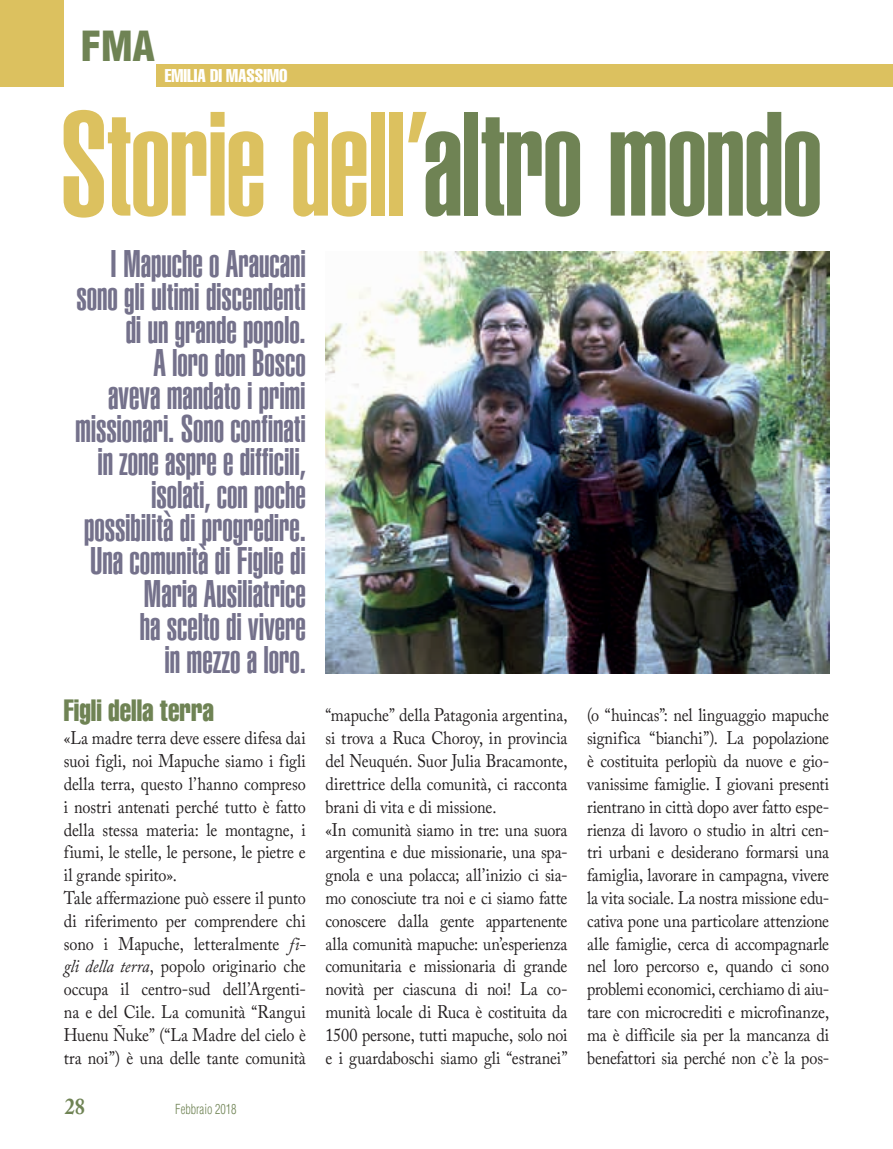
<style>
.page{position:relative;width:893px;height:1149px;background:#fff}
.page>*{position:absolute;margin:0;border:0;box-sizing:border-box;transform-origin:0 0}
.t1{font:900 extra-condensed 145.5px "Helvetica";letter-spacing:-.015em;color:#dcc15f}
.t2{font:900 condensed 40.5px "Helvetica";color:#6f8354}
.t3{font:900 extra-condensed 37.5px/33px "Helvetica";letter-spacing:-.005em;color:#74718b;text-align:right}
.t4{font:extra-condensed 30px "Helvetica";color:#6f8354;scale:.9 1}
.t5{font:700 22.5px "Adobe Caslon Pro";color:#6f8354;scale:.9 1}
.t6{font:18px/22.8px "Adobe Caslon Pro";letter-spacing:-.005em;color:#231f20;scale:.9 1}
.t7{font:extra-condensed 18px "Helvetica";color:#fff}
.t8{font:300 condensed 13.5px "Helvetica";color:#6f8354;scale:.9 1}
.s1{color:#6f8354}
.s2{font-style:italic}
</style>
<div class="page">
<img style="left:325px;top:251px;width:504px;height:421px">
<div style="left:0;top:0;width:64px;height:86px;background:#dcc15f"></div>
<div style="left:156px;top:64px;width:737px;height:22px;background:#dcc15f"></div>
<h2 class="t2" style="left:81px;top:20px;width:76px">FMA</h2>
<p class="t7" style="left:165px;top:64px;width:124px">EMILIA DI MASSIMO</p>
<h1 class="t1" style="left:60px;top:81px;width:765px">Storie dell’<span class="s1">altro mondo</span></h1>
<p class="t3" style="left:75px;top:248px;width:232px">I Mapuche o Araucani sono gli ultimi discendenti di un grande popolo.<br>A loro don Bosco<br>aveva mandato i primi missionari. Sono confinati in zone aspre e difficili, isolati, con poche possibilità di progredire.<br>Una comunità di Figlie di<br>Maria Ausiliatrice<br>ha scelto di vivere<br>in mezzo a loro.</p>
<p class="t6" style="left:325px;top:703px;width:271px">“mapuche” della Patagonia argentina, si trova a Ruca Choroy, in provincia del Neuquén. Suor Julia Bracamonte, direttrice della comunità, ci racconta brani di vita e di missione.<br>«In comunità siamo in tre: una suora argentina e due missionarie, una spa&shy;gnola e una polacca; all’inizio ci sia&shy;mo conosciute tra noi e ci siamo fatte conoscere dalla gente appartenente alla comunità mapuche: un’esperienza comunitaria e missionaria di grande novità per ciascuna di noi! La co&shy;munità locale di Ruca è costituita da 1500 persone, tutti mapuche, solo noi e i guardaboschi siamo gli “estranei”</p>
<p class="t6" style="left:587px;top:703px;width:270px;text-align:justify">(o “huincas”: nel linguaggio mapuche significa “bianchi”). La popolazione è costituita perlopiù da nuove e gio&shy;vanissime famiglie. I giovani presenti rientrano in città dopo aver fatto espe&shy;rienza di lavoro o studio in altri cen&shy;tri urbani e desiderano formarsi una famiglia, lavorare in campagna, vivere la vita sociale. La nostra missione edu&shy;cativa pone una particolare attenzione alle famiglie, cerca di accompagnarle nel loro percorso e, quando ci sono problemi economici, cerchiamo di aiu&shy;tare con microcrediti e microfinanze, ma è difficile sia per la mancanza di benefattori sia perché non c’è la pos-</p>
<h3 class="t4" style="left:64px;top:691px;width:168px">Figli della terra</h3>
<p class="t6" style="left:64px;top:726px;width:271px">«La madre terra deve essere difesa dai suoi figli, noi Mapuche siamo i figli della terra, questo l’hanno compreso i nostri antenati perché tutto è fatto della stessa materia: le montagne, i fiumi, le stelle, le persone, le pietre e il grande spirito».<br>Tale affermazione può essere il punto di riferimento per comprendere chi sono i Mapuche, letteralmente <span class="s2">fi&shy;gli della terra</span>, popolo originario che occupa il centro-sud dell’Argenti&shy;na e del Cile. La comunità “Rangui Huenu Ñuke” (“La Madre del cielo è tra noi”) è una delle tante comunità</p>
<p class="t5" style="left:65px;top:1092px;width:24px">28</p>
<p class="t8" style="left:175px;top:1100px;width:70px">Febbraio 2018</p>
</div>
